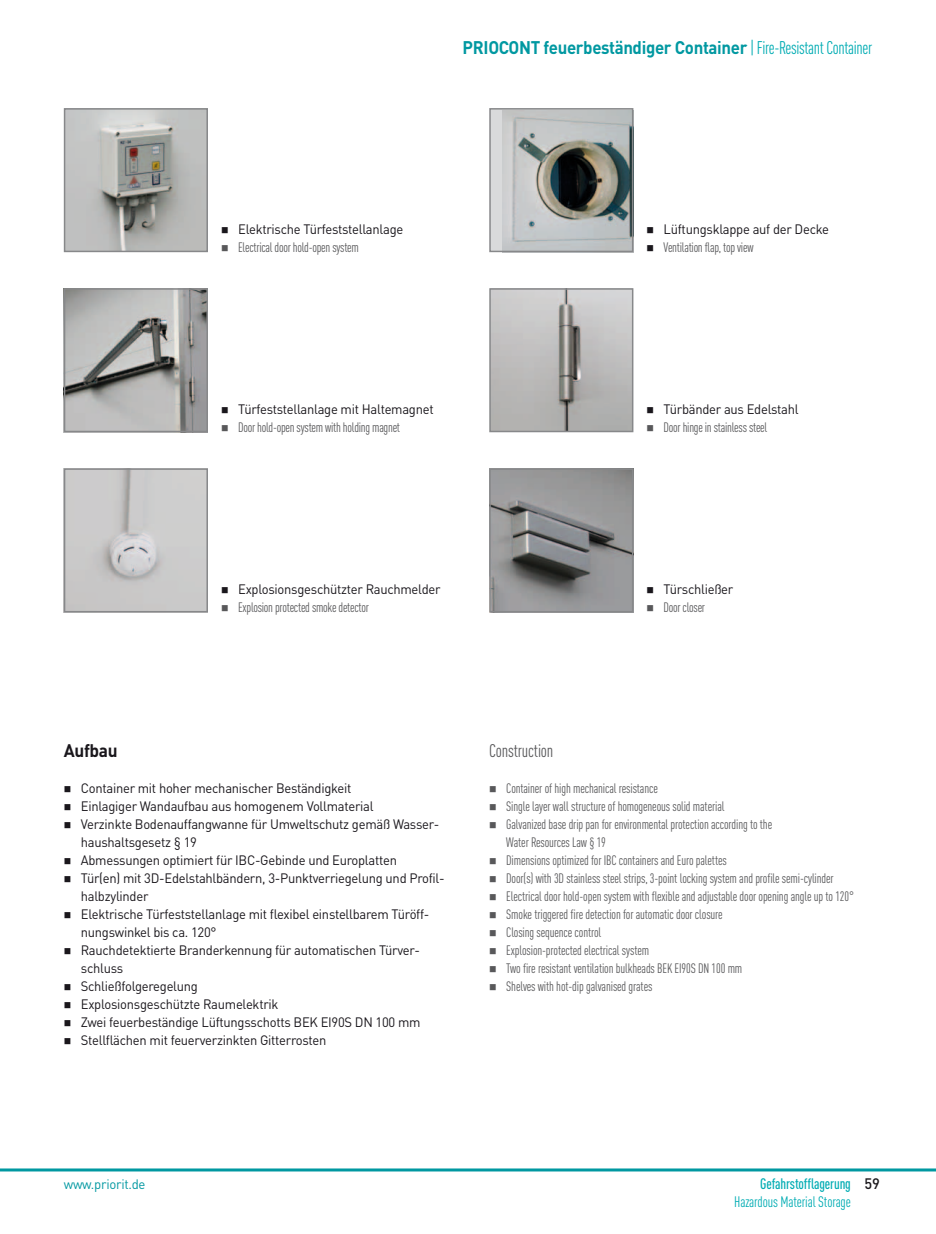
<style>
.page{position:relative;width:936px;height:1234px;background:#fff}
.page>*{position:absolute;margin:0;border:0;box-sizing:border-box;transform-origin:0 0}
.t1{font:700 18.15px "DINOT";letter-spacing:-.02em;color:#0098a1;scale:.93 1}
.t2{font:condensed 18px "DINOT";letter-spacing:-.01em;color:#58585a;scale:.96 1}
.t3{font:700 18px "DINOT";letter-spacing:-.02em;color:#1a171c;scale:.96 1}
.t4{font:condensed 15px "DINOT";letter-spacing:-.01em;color:#00acb3}
.t5{font:500 condensed 15px "DINOT";letter-spacing:-.01em;color:#00acb3}
.t6{font:condensed 13.5px/18px "DINOT";letter-spacing:-.01em;color:#58585a;scale:.96 1}
.t7{font:13.5px/18px "DINOT";letter-spacing:-.02em;color:#1a171c;scale:.96 1}
.t8{font:13.5px "DINOT";letter-spacing:-.02em;color:#0098a1}
.s1{font-weight:400;font-stretch:condensed;color:#00acb3}
.s2{font-stretch:normal;color:#1a171c}
</style>
<div class="page">
<img style="left:67px;top:111px;width:138px;height:138px">
<div style="left:64px;top:108px;width:144px;height:144px;border:2px solid #87888a"></div>
<img style="left:492px;top:291px;width:138px;height:138px">
<div style="left:489px;top:288px;width:144px;height:144px;border:2px solid #87888a"></div>
<img style="left:67px;top:291px;width:138px;height:138px">
<div style="left:64px;top:288px;width:144px;height:144px;border:2px solid #87888a"></div>
<img style="left:492px;top:471px;width:138px;height:138px">
<div style="left:489px;top:468px;width:144px;height:144px;border:2px solid #87888a"></div>
<img style="left:67px;top:471px;width:138px;height:138px">
<div style="left:64px;top:468px;width:144px;height:144px;border:2px solid #87888a"></div>
<div style="left:490px;top:109px;width:142px;height:142px;background:#d9dadb"></div>
<img style="left:502px;top:111px;width:128px;height:138px">
<div style="left:489px;top:108px;width:144px;height:144px;border:2px solid #87888a"></div>
<hr style="left:0;top:1168px;width:935px;height:3px;background:#0098a1">
<h1 class="t1" style="left:462px;top:36px;width:442px">PRIOCONT feuerbeständiger Container <span class="s1">| Fire-Resistant Container</span></h1>
<p class="t7" style="left:238px;top:220px;width:173px">Elektrische Türfeststellanlage</p>
<p class="t6" style="left:238px;top:238px;width:127px">Electrical door hold-open system</p>
<p class="t7" style="left:663px;top:220px;width:174px">Lüftungsklappe auf der Decke</p>
<p class="t6" style="left:663px;top:238px;width:95px">Ventilation flap, top view</p>
<p class="t7" style="left:238px;top:400px;width:205px">Türfeststellanlage mit Haltemagnet</p>
<p class="t6" style="left:238px;top:418px;width:170px">Door hold-open system with holding magnet</p>
<p class="t7" style="left:663px;top:400px;width:142px">Türbänder aus Edelstahl</p>
<p class="t6" style="left:663px;top:418px;width:109px">Door hinge in stainless steel</p>
<p class="t7" style="left:238px;top:580px;width:212px">Explosionsgeschützter Rauchmelder</p>
<p class="t6" style="left:238px;top:598px;width:138px">Explosion protected smoke detector</p>
<p class="t7" style="left:663px;top:580px;width:74px">Türschließer</p>
<p class="t6" style="left:663px;top:598px;width:45px">Door closer</p>
<h2 class="t3" style="left:64px;top:738px;width:58px">Aufbau</h2>
<h2 class="t2" style="left:489px;top:739px;width:68px">Construction</h2>
<p class="t7" style="left:81px;top:778px;width:380px">Container mit hoher mechanischer Beständigkeit<br>Einlagiger Wandaufbau aus homogenem Vollmaterial<br>Verzinkte Bodenauffangwanne für Umweltschutz gemäß Wasser&shy;haushaltsgesetz § 19<br>Abmessungen optimiert für IBC-Gebinde und Europlatten<br>Tür(en) mit 3D-Edelstahlbändern, 3-Punktverriegelung und Profil&shy;halbzylinder<br>Elektrische Türfeststellanlage mit flexibel einstellbarem Türöff&shy;nungswinkel bis ca. 120°<br>Rauchdetektierte Branderkennung für automatischen Türver&shy;schluss<br>Schließfolgeregelung<br>Explosionsgeschützte Raumelektrik<br>Zwei feuerbeständige Lüftungsschotts BEK EI90S DN 100 mm Stellflächen mit feuerverzinkten Gitterrosten</p>
<p class="t6" style="left:506px;top:778px;width:364px">Container of high mechanical resistance<br>Single layer wall structure of homogeneous solid material<br>Galvanized base drip pan for environmental protection according to the<br>Water Resources Law § 19<br>Dimensions optimized for IBC containers and Euro palettes<br>Door(s) with 3D stainless steel strips, 3-point locking system and profile semi-cylinder Electrical door hold-open system with flexible and adjustable door opening angle up to 120° Smoke triggered fire detection for automatic door closure<br>Closing sequence control<br>Explosion-protected electrical system<br>Two fire resistant ventilation bulkheads BEK EI90S DN 100 mm<br>Shelves with hot-dip galvanised grates</p>
<p class="t8" style="left:64px;top:1175px;width:83px">www.priorit.de</p>
<p class="t5" style="left:760px;top:1174px;width:121px">Gefahrstofflagerung <span class="s2">59</span></p>
<p class="t4" style="left:734px;top:1192px;width:118px">Hazardous Material Storage</p>
</div>
